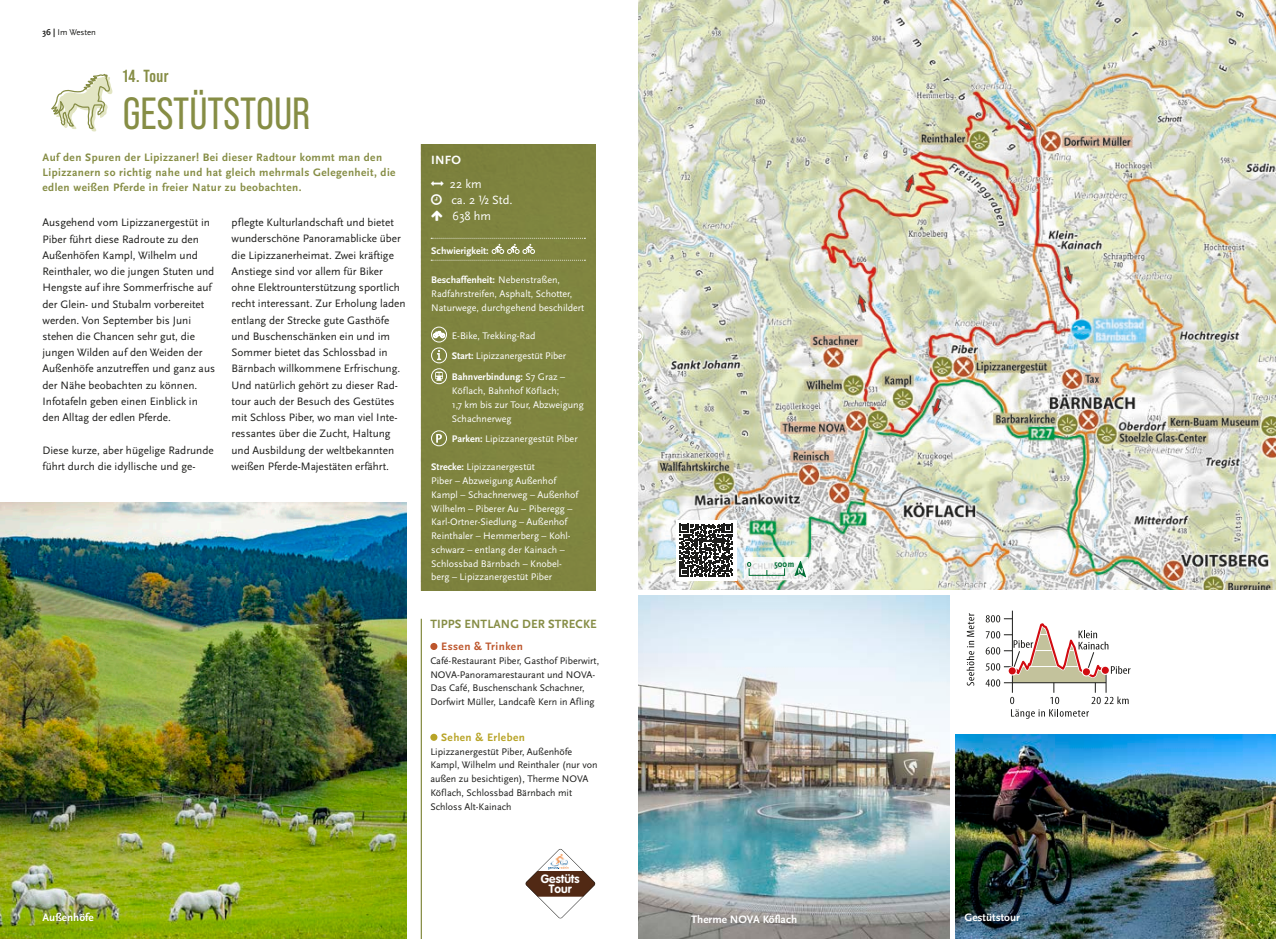
<style>
.page{position:relative;width:1276px;height:939px;background:#fff}
.page>*{position:absolute;margin:0;border:0;box-sizing:border-box;transform-origin:0 0}
.t1{font:45px "Bebas Neue Pro";color:#868d45}
.t2{font:700 17.5px "Bebas Neue Pro";letter-spacing:.03em;color:#868d45}
.t3{font:700 12.5px "Scala Sans Pro";letter-spacing:.01em;color:#868d45}
.t4{font:12.5px/16.2px "Scala Sans Pro";color:#fff}
.t5{font:700 12.5px "Scala Sans Pro";color:#fff}
.t6{font:700 11.88px/10px "VAG Rounded Std";color:#fff;text-align:center}
.t7{font:11.25px/16.2px "Scala Sans Pro";color:#1d1d1b}
.t8{font:700 11.25px/15px "Scala Sans Pro";letter-spacing:.04em;color:#868d45}
.t9{font:700 11.25px "Scala Sans Pro";color:#fff}
.t10{font:700 11.25px "Scala Sans Pro";letter-spacing:.04em;color:#bd562c}
.t11{font:700 11.25px "Scala Sans Pro";letter-spacing:.04em;color:#b8a427}
.t12{font:10px/13.8px "Scala Sans Pro";color:#fff}
.t13{font:10px/13.8px "Scala Sans Pro";color:#1d1d1b}
.t14{font:700 10px "Scala Sans Pro";color:#fff}
.t15{font:700 condensed 9.38px "Scala Sans Pro";color:#006f35}
.t16{font:8.75px "Scala Sans Pro";color:#1d1d1b}
.s1{font-weight:700}
</style>
<div class="page">
<img style="left:0;top:503px;width:406px;height:436px">
<img style="left:638px;top:0;width:638px;height:590px">
<div style="left:676px;top:520px;width:60px;height:60px;background:#fff"></div>
<svg style="left:679px;top:524px;width:53px;height:53px"></svg>
<div style="left:35px;top:905px;width:66px;height:24px;background:#1d1d1b;opacity:.3"></div>
<img style="left:955px;top:734px;width:321px;height:205px">
<div style="left:430px;top:643px;width:7px;height:7px;background:#bd562c;border-radius:50%"></div>
<div style="left:430px;top:734px;width:7px;height:7px;background:#b8a427;border-radius:50%"></div>
<div style="left:627px;top:349px;width:16px;height:15px;border:1px solid #fff;border-radius:50%"></div>
<div style="left:627px;top:430px;width:16px;height:16px;border:1px solid #fff;border-radius:50%"></div>
<div style="left:627px;top:370px;width:16px;height:16px;border:1px solid #fff;border-radius:50%"></div>
<div style="left:627px;top:327px;width:16px;height:16px;border:1px solid #fff;border-radius:50%"></div>
<svg style="left:638px;top:332px;width:3px;height:6px"></svg>
<hr style="left:421px;top:619px;width:1px;height:320px;background:#868d45">
<svg style="left:744px;top:558px;width:64px;height:22px"></svg>
<svg style="left:794px;top:561px;width:12px;height:16px"></svg>
<div style="left:748px;top:568px;width:37px;height:8px;border:1px solid #006f35"></div>
<svg style="left:747px;top:562px;width:4px;height:5px"></svg>
<svg style="left:525px;top:849px;width:70px;height:70px"></svg>
<div style="left:420px;top:144px;width:175px;height:447px;background:#7f843f"></div>
<div style="left:431px;top:327px;width:16px;height:15px;border:1px solid #fff;border-radius:50%"></div>
<svg style="left:433px;top:331px;width:12px;height:7px"></svg>
<div style="left:431px;top:348px;width:16px;height:15px;border:1px solid #fff;border-radius:50%"></div>
<svg style="left:437px;top:350px;width:4px;height:10px"></svg>
<div style="left:431px;top:368px;width:16px;height:16px;border:1px solid #fff;border-radius:50%"></div>
<svg style="left:435px;top:372px;width:8px;height:9px"></svg>
<div style="left:431px;top:431px;width:16px;height:15px;border:1px solid #fff;border-radius:50%"></div>
<svg style="left:436px;top:434px;width:6px;height:9px"></svg>
<svg style="left:431px;top:238px;width:154px;height:16px;background:#888d4e"></svg>
<svg style="left:431px;top:260px;width:154px;height:1px"></svg>
<img style="left:638px;top:595px;width:312px;height:344px">
<svg style="left:51px;top:73px;width:61px;height:59px"></svg>
<svg style="left:966px;top:613px;width:8px;height:73px"></svg>
<hr style="left:1012px;top:611px;width:1px;height:82px;background:#1d1d1b">
<svg style="left:985px;top:615px;width:145px;height:104px"></svg>
<svg style="left:431px;top:181px;width:13px;height:4px"></svg>
<svg style="left:431px;top:194px;width:11px;height:11px"></svg>
<svg style="left:431px;top:211px;width:11px;height:10px"></svg>
<p class="t16" style="left:43px;top:28px;width:55px"><span class="s1">36 |</span> Im Westen</p>
<h2 class="t2" style="left:123px;top:66px;width:47px">14. Tour</h2>
<h1 class="t1" style="left:123px;top:88px;width:189px">GESTÜTSTOUR</h1>
<p class="t8" style="left:43px;top:150px;width:354px">Auf den Spuren der Lipizzaner! Bei dieser Radtour kommt man den<br>Lipizzanern so richtig nahe und hat gleich mehrmals Gelegenheit, die edlen weißen Pferde in freier Natur zu beobachten.</p>
<p class="t7" style="left:43px;top:215px;width:174px">Ausgehend vom Lipizzanergestüt in Piber führt diese Radroute zu den Außenhöfen Kampl, Wilhelm und Reinthaler, wo die jungen Stuten und Hengste auf ihre Sommerfrische auf der Glein- und Stubalm vorbereitet werden. Von September bis Juni stehen die Chancen sehr gut, die jungen Wilden auf den Weiden der Außenhöfe anzutreffen und ganz aus der Nähe beobachten zu können.<br>Infotafeln geben einen Einblick in den Alltag der edlen Pferde.</p>
<p class="t7" style="left:43px;top:442px;width:173px">Diese kurze, aber hügelige Radrunde führt durch die idyllische und ge-</p>
<p class="t7" style="left:231px;top:214px;width:175px">pflegte Kulturlandschaft und bietet wunderschöne Panoramablicke über die Lipizzanerheimat. Zwei kräftige Anstiege sind vor allem für Biker ohne Elektrounterstützung sportlich recht interessant. Zur Erholung laden entlang der Strecke gute Gasthöfe und Buschenschänken ein und im Sommer bietet das Schlossbad in Bärnbach willkommene Erfrischung.<br>Und natürlich gehört zu dieser Rad&shy;tour auch der Besuch des Gestütes mit Schloss Piber, wo man viel Inte&shy;ressantes über die Zucht, Haltung und Ausbildung der weltbekannten weißen Pferde-Majestäten erfährt.</p>
<p class="t5" style="left:431px;top:153px;width:31px">INFO</p>
<p class="t4" style="left:450px;top:175px;width:64px">22 km<br>ca. 2 1/2 Std.<br>638 hm</p>
<p class="t14" style="left:431px;top:245px;width:59px">Schwierigkeit:</p>
<p class="t12" style="left:431px;top:273px;width:155px"><span class="s1">Beschaffenheit:</span> Nebenstraßen,<br>Radfahrstreifen, Asphalt, Schotter,<br>Naturwege, durchgehend beschildert</p>
<p class="t12" style="left:452px;top:325px;width:116px;line-height:20.9px">E-Bike, Trekking-Rad<br><span class="s1">Start:</span> Lipizzanergestüt Piber<br><span class="s1">Bahnverbindung:</span> S7 Graz –</p>
<p class="t12" style="left:452px;top:384px;width:133px">Köflach, Bahnhof Köflach;<br>1,7 km bis zur Tour, Abzweigung<br>Schachnerweg</p>
<p class="t12" style="left:452px;top:432px;width:127px"><span class="s1">Parken:</span> Lipizzanergestüt Piber</p>
<p class="t12" style="left:431px;top:460px;width:148px"><span class="s1">Strecke:</span> Lipizzanergestüt<br>Piber – Abzweigung Außenhof<br>Kampl – Schachnerweg – Außenhof<br>Wilhelm – Piberer Au – Piberegg –<br>Karl-Ortner-Siedlung – Außenhof<br>Reinthaler – Hemmerberg – Kohl&shy;schwarz – entlang der Kainach –<br>Schlossbad Bärnbach – Knobel&shy;berg – Lipizzanergestüt Piber</p>
<p class="t3" style="left:430px;top:617px;width:168px">TIPPS ENTLANG DER STRECKE</p>
<p class="t10" style="left:441px;top:640px;width:83px">Essen &amp; Trinken</p>
<p class="t13" style="left:430px;top:654px;width:170px">Café-Restaurant Piber, Gasthof Piberwirt, NOVA-Panoramarestaurant und NOVA-Das Café, Buschenschank Schachner, Dorfwirt Müller, Landcafè Kern in Afling</p>
<p class="t11" style="left:441px;top:731px;width:85px">Sehen &amp; Erleben</p>
<p class="t13" style="left:430px;top:745px;width:169px">Lipizzanergestüt Piber, Außenhöfe Kampl, Wilhelm und Reinthaler (nur von außen zu besichtigen), Therme NOVA Köflach, Schlossbad Bärnbach mit Schloss Alt-Kainach</p>
<p class="t6" style="left:541px;top:874px;width:40px">Gestüts<br>Tour</p>
<p class="t15" style="left:774px;top:558px;width:21px">500m</p>
<p class="t9" style="left:43px;top:911px;width:53px">Außenhöfe</p>
<p class="t9" style="left:964px;top:911px;width:57px">Gestütstour</p>
<p class="t9" style="left:691px;top:913px;width:107px">Therme NOVA Köflach</p>
</div>
